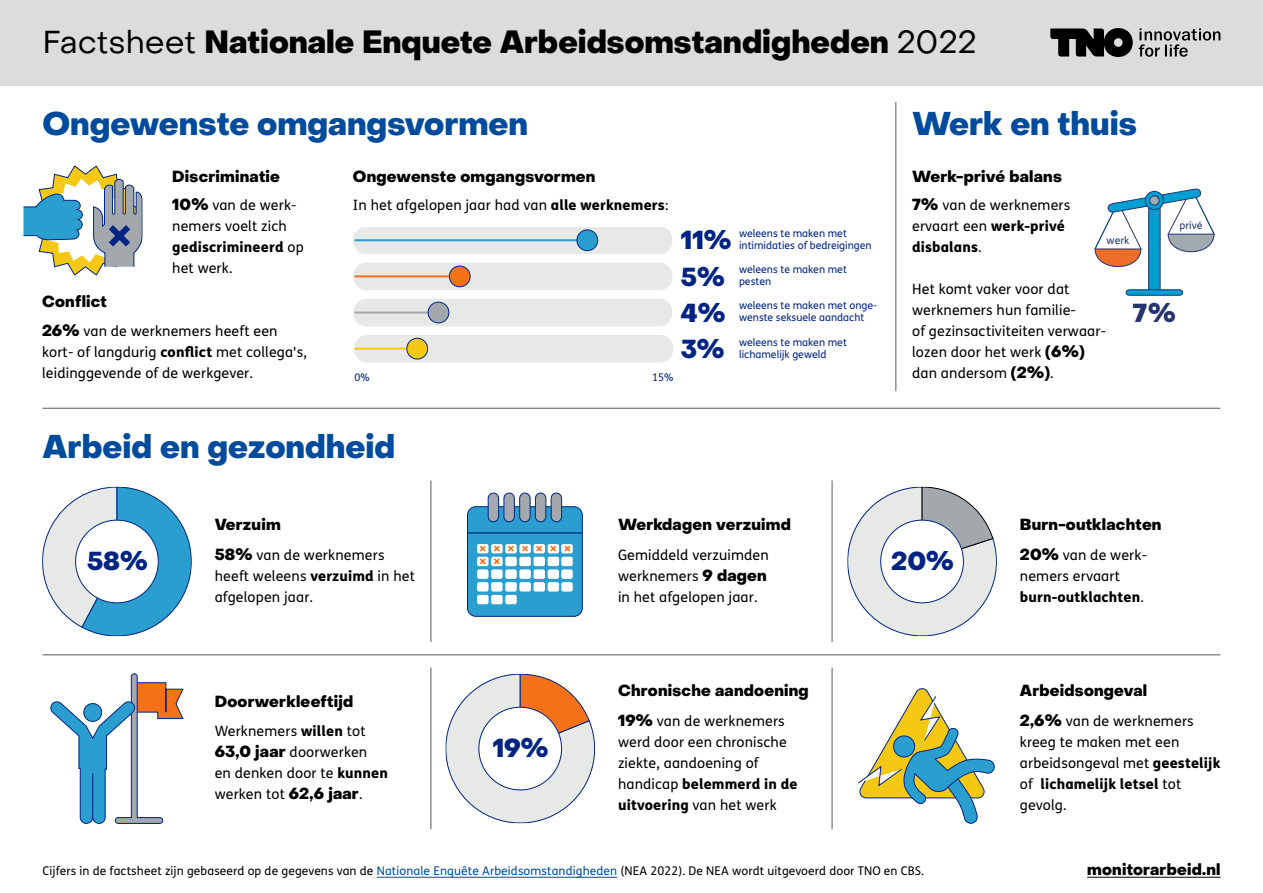
<style>
.page{position:relative;width:1263px;height:893px;background:#fff}
.page>*{position:absolute;margin:0;border:0;box-sizing:border-box;transform-origin:0 0}
.H2_Hoofdkop{font:800 32.25px "Object Sans";color:#004b9c}
.H1_Titel{font:800 31.5px "Object Sans";color:#000}
.t1{font:800 25.5px "Object Sans";color:#002484}
.t2{font:800 25.5px "Object Sans";color:#253570}
.H3_Kop_2-na{font:800 15.75px "Object Sans";letter-spacing:.015em;color:#000}
.H3_Kop{font:800 15.75px "Object Sans";letter-spacing:.015em;color:#000}
.P_Body_x-wit{font:800 15.75px "Object Sans";letter-spacing:.015em;color:#000}
.P_Body_x-wit-2{font:14.25px/21px "FS Me";letter-spacing:.01em;color:#000}
.P_Body{font:14.25px/21px "FS Me";letter-spacing:.01em;color:#000}
.P_Body_2x-wit{font:14.25px/21px "FS Me";letter-spacing:.01em;color:#000}
.P_Body_x-wit-3{font:12px "FS Me";letter-spacing:.01em;color:#000}
.t3{font:10.5px/12px "FS Me";color:#002484}
.t4{font:10.5px "FS Me";letter-spacing:-.005em;color:#253570}
.s1{font-weight:400}
.s2{font-family:"Object Sans";font-weight:800;font-size:15.75px}
.s3{font-weight:800}
.s4{color:#004b9c}
</style>
<div class="page">
<div style="left:0;top:0;width:1263px;height:85px;background:#dcdcdc"></div>
<hr style="left:431px;top:480px;width:1px;height:162px;background:#595959">
<hr style="left:431px;top:668px;width:1px;height:161px;background:#595959">
<hr style="left:832px;top:480px;width:1px;height:162px;background:#595959">
<hr style="left:832px;top:668px;width:1px;height:161px;background:#595959">
<hr style="left:43px;top:408px;width:1177px;height:1px;background:#595959">
<hr style="left:895px;top:102px;width:1px;height:289px;background:#595959">
<svg style="left:1050px;top:28px;width:83px;height:29px"></svg>
<svg style="left:1139px;top:28px;width:81px;height:29px"></svg>
<div style="left:353px;top:299px;width:319px;height:27px;background:#e6e9e6;border-radius:13px"></div>
<div style="left:354px;top:335px;width:319px;height:27px;background:#e6e9e6;border-radius:13px"></div>
<div style="left:353px;top:227px;width:319px;height:27px;background:#e6e9e6"></div>
<div style="left:353px;top:263px;width:319px;height:27px;background:#e6e9e6;border-radius:13px"></div>
<hr style="left:355px;top:239px;width:232px;height:2px;background:#2a9ecf">
<hr style="left:355px;top:275px;width:105px;height:2px;background:#f57118">
<hr style="left:355px;top:348px;width:62px;height:2px;background:#f5c814">
<div style="left:449px;top:266px;width:21px;height:21px;background:#f57118;border-radius:50%"></div>
<div style="left:449px;top:266px;width:21px;height:21px;border:1px solid #002484;border-radius:50%"></div>
<div style="left:577px;top:230px;width:21px;height:21px;background:#2a9ecf;border-radius:50%"></div>
<div style="left:577px;top:229px;width:21px;height:22px;border:1px solid #002484;border-radius:50%"></div>
<hr style="left:355px;top:311px;width:84px;height:3px;background:#a3a8ad">
<div style="left:428px;top:302px;width:21px;height:21px;background:#a3a8ad;border-radius:50%"></div>
<div style="left:428px;top:302px;width:21px;height:21px;border:1px solid #002484;border-radius:50%"></div>
<div style="left:407px;top:338px;width:21px;height:21px;background:#f5c814;border-radius:50%"></div>
<div style="left:406px;top:338px;width:22px;height:21px;border:1px solid #002484;border-radius:50%"></div>
<svg style="left:42px;top:487px;width:150px;height:149px"></svg>
<div style="left:76px;top:520px;width:82px;height:83px;background:#fff;border-radius:50%"></div>
<svg style="left:50px;top:673px;width:134px;height:151px"></svg>
<hr style="left:92px;top:773px;width:1px;height:44px;background:#002484">
<div style="left:488px;top:493px;width:11px;height:29px;background:#a3a8ad;border-radius:5px"></div>
<div style="left:488px;top:493px;width:11px;height:29px;border:1px solid #002484;border-radius:5px"></div>
<div style="left:504px;top:493px;width:10px;height:29px;background:#a3a8ad;border-radius:5px"></div>
<div style="left:503px;top:493px;width:12px;height:29px;border:1px solid #002484;border-radius:5px"></div>
<div style="left:520px;top:493px;width:10px;height:29px;background:#a3a8ad;border-radius:5px"></div>
<div style="left:519px;top:493px;width:11px;height:29px;border:1px solid #002484;border-radius:5px"></div>
<div style="left:535px;top:493px;width:11px;height:29px;background:#a3a8ad;border-radius:5px"></div>
<div style="left:535px;top:493px;width:11px;height:29px;border:1px solid #002484;border-radius:5px"></div>
<div style="left:551px;top:493px;width:11px;height:29px;background:#a3a8ad;border-radius:5px"></div>
<div style="left:551px;top:493px;width:11px;height:29px;border:1px solid #002484;border-radius:5px"></div>
<svg style="left:467px;top:506px;width:116px;height:111px"></svg>
<svg style="left:445px;top:674px;width:150px;height:149px"></svg>
<div style="left:479px;top:707px;width:82px;height:83px;background:#fff;border-radius:50%"></div>
<svg style="left:847px;top:487px;width:150px;height:149px"></svg>
<div style="left:881px;top:520px;width:82px;height:83px;background:#fff;border-radius:50%"></div>
<svg style="left:858px;top:688px;width:137px;height:136px"></svg>
<hr style="left:43px;top:655px;width:1177px;height:1px;background:#595959">
<div style="left:1148px;top:200px;width:12px;height:93px;background:#009fd2;border:1px solid #253570"></div>
<svg style="left:1095px;top:189px;width:119px;height:78px"></svg>
<svg style="left:1145px;top:191px;width:18px;height:19px"></svg>
<div style="left:1145px;top:191px;width:19px;height:19px;border:1px solid #253570;border-radius:50%"></div>
<div style="left:1150px;top:196px;width:9px;height:9px;background:#a2a9af;border-radius:50%"></div>
<div style="left:1149px;top:196px;width:10px;height:9px;border:1px solid #253570;border-radius:50%"></div>
<svg style="left:1125px;top:289px;width:58px;height:7px"></svg>
<hr style="left:377px;top:877px;width:240px;height:1px;background:#004b9c">
<hr style="left:1087px;top:877px;width:133px;height:1px;background:#000">
<svg style="left:23px;top:165px;width:120px;height:111px"></svg>
<h1 class="H1_Titel" style="left:43px;top:23px;width:935px"><span class="s1">Factsheet</span> Nationale Enquete Arbeidsomstandigheden <span class="s1">2022</span></h1>
<h2 class="H2_Hoofdkop" style="left:43px;top:104px;width:487px">Ongewenste omgangsvormen</h2>
<h3 class="H3_Kop" style="left:172px;top:167px;width:109px">Discriminatie</h3>
<p class="P_Body" style="left:172px;top:194px;width:133px"><span class="s2">10%</span> van de werk&shy;nemers voelt zich <span class="s3">gediscrimineerd</span> op het werk.</p>
<h3 class="H3_Kop" style="left:42px;top:292px;width:66px">Conflict</h3>
<p class="P_Body" style="left:42px;top:320px;width:266px"><span class="s2">26%</span> van de werknemers heeft een kort- of langdurig <span class="s3">conflict</span> met collega's, leidinggevende of de werkgever.</p>
<h3 class="H3_Kop" style="left:353px;top:167px;width:244px">Ongewenste omgangsvormen</h3>
<p class="P_Body" style="left:353px;top:194px;width:317px">In het afgelopen jaar had van <span class="s3">alle werknemers</span>:</p>
<p class="t3" style="left:354px;top:371px;width:17px">0%</p>
<p class="t3" style="left:652px;top:371px;width:23px">15%</p>
<p class="t3" style="left:739px;top:227px;width:134px">weleens te maken met intimidaties of bedreigingen</p>
<p class="t3" style="left:739px;top:263px;width:109px">weleens te maken met pesten</p>
<p class="t3" style="left:739px;top:300px;width:140px">weleens te maken met onge&shy;wenste seksuele aandacht</p>
<p class="t3" style="left:739px;top:336px;width:109px">weleens te maken met</p>
<p class="t1" style="left:681px;top:225px;width:52px">11%</p>
<p class="t1" style="left:681px;top:261px;width:45px">5%</p>
<p class="t1" style="left:681px;top:297px;width:46px">4%</p>
<p class="t1" style="left:681px;top:333px;width:45px">3%</p>
<p class="t3" style="left:739px;top:348px;width:89px">lichamelijk geweld</p>
<h2 class="H2_Hoofdkop" style="left:43px;top:427px;width:354px">Arbeid en gezondheid</h2>
<h2 class="H2_Hoofdkop" style="left:912px;top:104px;width:226px">Werk en thuis</h2>
<h3 class="H3_Kop" style="left:912px;top:167px;width:151px">Werk-privé balans</h3>
<p class="P_Body_2x-wit" style="left:912px;top:194px;width:160px"><span class="s2">7%</span> van de werknemers ervaart een <span class="s3">werk-privé disbalans</span>.</p>
<p class="P_Body_x-wit-2" style="left:912px;top:278px;width:195px">Het komt vaker voor dat werknemers hun familie-<br>of gezinsactiviteiten verwaar&shy;lozen door het werk <span class="s2">(6%) </span>dan andersom <span class="s2">(2%)</span>.</p>
<p class="t4" style="left:1179px;top:218px;width:24px">privé</p>
<p class="t4" style="left:1107px;top:233px;width:24px">werk</p>
<p class="t2" style="left:1133px;top:298px;width:45px">7%</p>
<p class="t1" style="left:87px;top:546px;width:62px">58%</p>
<h3 class="H3_Kop_2-na" style="left:215px;top:515px;width:68px">Verzuim</h3>
<p class="P_Body_x-wit-2" style="left:215px;top:544px;width:171px"><span class="s2">58%</span> van de werknemers</p>
<p class="P_Body_x-wit-2" style="left:215px;top:565px;width:202px">heeft weleens <span class="s3">verzuimd</span> in het</p>
<p class="P_Body_x-wit-2" style="left:215px;top:586px;width:100px">afgelopen jaar.</p>
<h3 class="H3_Kop_2-na" style="left:618px;top:515px;width:174px">Werkdagen verzuimd</h3>
<p class="P_Body_x-wit-2" style="left:618px;top:544px;width:152px">Gemiddeld verzuimden</p>
<p class="P_Body_x-wit-2" style="left:618px;top:565px;width:150px">werknemers <span class="s2">9 dagen</span></p>
<p class="P_Body_x-wit-2" style="left:618px;top:586px;width:141px">in het afgelopen jaar.</p>
<p class="t1" style="left:891px;top:546px;width:64px">20%</p>
<h3 class="H3_Kop_2-na" style="left:1020px;top:515px;width:143px">Burn-outklachten</h3>
<p class="P_Body_x-wit-2" style="left:1020px;top:544px;width:126px"><span class="s2">20%</span> van de werk-- nemers ervaart <span class="s3">burn-outklachten</span>.</p>
<h3 class="H3_Kop_2-na" style="left:215px;top:692px;width:140px">Doorwerkleeftijd</h3>
<p class="P_Body_x-wit-2" style="left:215px;top:721px;width:175px">Werknemers <span class="s3">willen</span> tot<br><span class="s2">63,0 jaar</span> doorwerken<br>en denken door te <span class="s3">kunnen </span>werken tot <span class="s2">62,6 jaar</span>.</p>
<p class="t1" style="left:493px;top:733px;width:57px">19%</p>
<h3 class="H3_Kop_2-na" style="left:618px;top:681px;width:192px">Chronische aandoening</h3>
<p class="P_Body_x-wit-2" style="left:618px;top:710px;width:181px"><span class="s2">19%</span> van de werknemers werd door een chronische ziekte, aandoening of handicap <span class="s3">belemmerd in de uitvoering</span> van het werk</p>
<h3 class="H3_Kop_2-na" style="left:1020px;top:681px;width:129px">Arbeidsongeval</h3>
<p class="P_Body_x-wit-2" style="left:1020px;top:710px;width:175px"><span class="s2">2,6%</span> van de werknemers</p>
<p class="P_Body_x-wit-2" style="left:1020px;top:731px;width:202px">kreeg te maken met een arbeidsongeval met <span class="s3">geestelijk </span>of <span class="s3">lichamelijk letsel</span> tot gevolg.</p>
<p class="P_Body_x-wit-3" style="left:43px;top:862px;width:883px">Cijfers in de factsheet zijn gebaseerd op de gegevens van de <span class="s4">Nationale Enquête Arbeidsomstandigheden</span> (NEA 2022). De NEA wordt uitgevoerd door TNO en CBS.</p>
<p class="P_Body_x-wit" style="left:1087px;top:860px;width:135px">monitorarbeid.nl</p>
</div>
